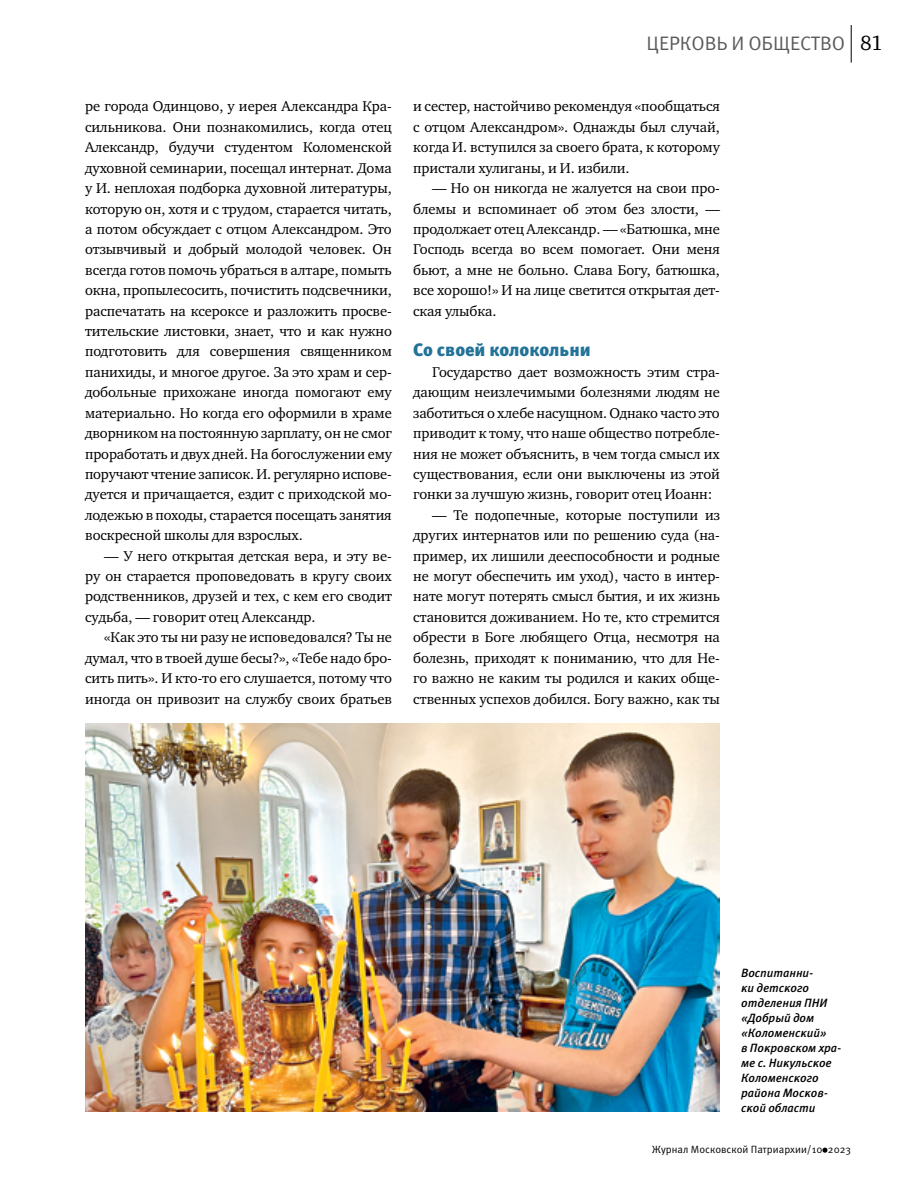
<style>
.page{position:relative;width:915px;height:1191px;background:#fff}
.page>*{position:absolute;margin:0;border:0;box-sizing:border-box;transform-origin:0 0}
.t1{font:19.5px "Meta Pro";letter-spacing:-.005em;color:#58595b}
.t2{font:900 18px "Meta Pro";letter-spacing:-.005em;color:#227397}
.t3{font:14.55px/20.4px "Charter ITC";letter-spacing:-.005em;color:#000;text-align:justify}
.t4{font:italic 500 12px/15px "Meta Pro";letter-spacing:-.005em;color:#000}
.t5{font:10.5px "Meta Pro";color:#000}
.s1{font-family:"Charter ITC";font-size:21px;color:#000}
</style>
<div class="page">
<svg style="left:822px;top:1147px;width:5px;height:5px"></svg>
<hr style="left:850px;top:25px;width:1px;height:38px;background:#000">
<img style="left:85px;top:724px;width:634px;height:387px">
<p class="t3" style="left:85px;top:96px;width:308px">ре города Одинцово, у иерея Александра Кра&shy;сильникова. Они познакомились, когда отец Александр, будучи студентом Коломенской духовной семинарии, посещал интернат. Дома у И. неплохая подборка духовной литературы, которую он, хотя и с трудом, старается читать, а потом обсуждает с отцом Александром. Это отзывчивый и добрый молодой человек. Он всегда готов помочь убраться в алтаре, помыть окна, пропылесосить, почистить подсвечники, распечатать на ксероксе и разложить просве&shy;тительские листовки, знает, что и как нужно подготовить для совершения священником панихиды, и многое другое. За это храм и сер&shy;добольные прихожане иногда помогают ему материально. Но когда его оформили в храме дворником на постоянную зарплату, он не смог проработать и двух дней. На богослужении ему поручают чтение записок. И. регулярно испове&shy;дуется и причащается, ездит с приходской мо&shy;лодежью в походы, старается посещать занятия воскресной школы для взрослых.</p>
<p class="t3" style="left:85px;top:545px;width:308px;text-indent:19px">— У него открытая детская вера, и эту ве&shy;ру он старается проповедовать в кругу своих родственников, друзей и тех, с кем его сводит судьба, — говорит отец Александр.</p>
<p class="t3" style="left:85px;top:627px;width:308px;text-indent:19px">«Как это ты ни разу не исповедовался? Ты не думал, что в твоей душе бесы?», «Тебе надо бро&shy;сить пить». И кто-то его слушается, потому что иногда он привозит на службу своих братьев</p>
<h1 class="t1" style="left:646px;top:31px;width:238px">ЦЕРКОВЬ И ОБЩЕСТВО <span class="s1">81</span></h1>
<p class="t3" style="left:413px;top:96px;width:308px">и сестер, настойчиво рекомендуя «пообщаться с отцом Александром». Однажды был случай, когда И. вступился за своего брата, к которому пристали хулиганы, и И. избили.</p>
<p class="t3" style="left:413px;top:178px;width:308px;text-indent:19px">— Но он никогда не жалуется на свои про&shy;блемы и вспоминает об этом без злости, — продолжает отец Александр. — «Батюшка, мне Господь всегда во всем помогает. Они меня бьют, а мне не больно. Слава Богу, батюшка, все хорошо!» И на лице светится открытая дет&shy;ская улыбка.</p>
<p class="t2" style="left:413px;top:339px;width:179px">Со своей колокольни</p>
<p class="t3" style="left:413px;top:362px;width:308px;text-indent:19px">Государство дает возможность этим стра&shy;дающим неизлечимыми болезнями людям не заботиться о хлебе насущном. Однако часто это приводит к тому, что наше общество потребле&shy;ния не может объяснить, в чем тогда смысл их существования, если они выключены из этой гонки за лучшую жизнь, говорит отец Иоанн:</p>
<p class="t3" style="left:413px;top:504px;width:308px;text-indent:19px">— Те подопечные, которые поступили из других интернатов или по решению суда (на&shy;пример, их лишили дееспособности и родные не могут обеспечить им уход), часто в интер&shy;нате могут потерять смысл бытия, и их жизнь становится доживанием. Но те, кто стремится обрести в Боге любящего Отца, несмотря на болезнь, приходят к пониманию, что для Не&shy;го важно не каким ты родился и каких обще&shy;ственных успехов добился. Богу важно, как ты</p>
<p class="t4" style="left:741px;top:965px;width:102px">Воспитанни-<br>ки детского отделения ПНИ «Добрый дом «Коломенский»<br>в Покровском хра&shy;ме с. Никульское<br>Коломенского района Москов&shy;ской области</p>
<p class="t5" style="left:651px;top:1142px;width:201px">Журнал Московской Патриархии/10 2023</p>
</div>
